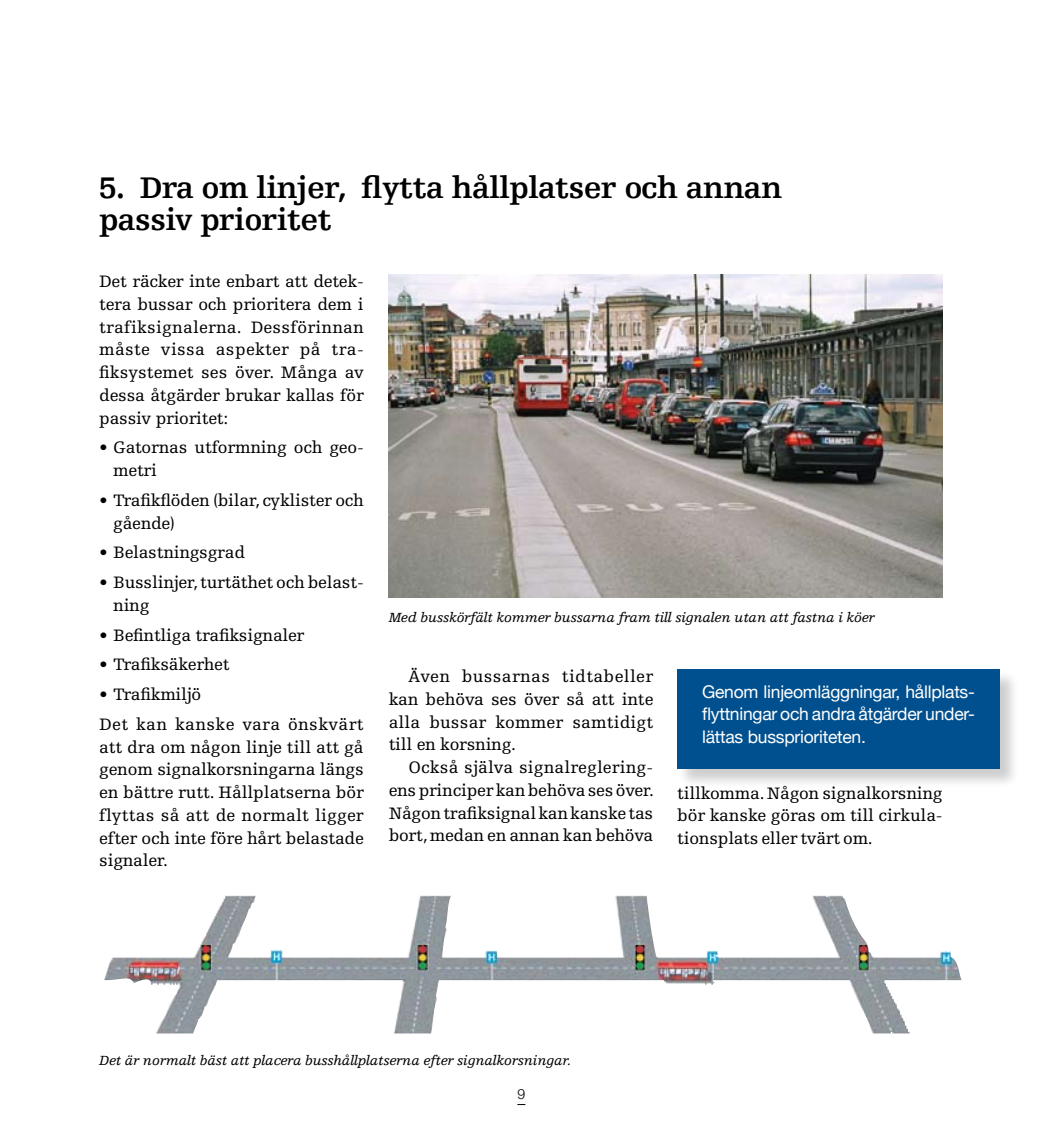
<style>
.page{position:relative;width:1042px;height:1141px;background:#fff}
.page>*{position:absolute;margin:0;border:0;box-sizing:border-box;transform-origin:0 0}
.t1{font:700 31.5px/31.5px "Egyptienne F";letter-spacing:-.015em;color:#000}
.t2{font:17.5px/22.8px "Egyptienne F";letter-spacing:-.015em;color:#000;text-align:justify}
.t3{font:17.5px/22.8px "Helvetica Neue";letter-spacing:-.015em;color:#fff;text-align:justify}
.t4{font:italic 14px "Egyptienne F";letter-spacing:-.015em;color:#000}
.t5{font:300 14px "Helvetica Neue";color:#000}
</style>
<div class="page">
<img style="left:389px;top:274px;width:554px;height:323px">
<div style="left:677px;top:668px;width:344px;height:122px;background:#000;opacity:.2"></div>
<div style="left:677px;top:670px;width:323px;height:99px;background:#00508f"></div>
<img style="left:104px;top:895px;width:857px;height:138px">
<h1 class="t1" style="left:99px;top:173px;width:684px">5. Dra om linjer, flytta hållplatser och annan passiv prioritet</h1>
<p class="t2" style="left:99px;top:270px;width:266px">Det räcker inte enbart att detek&shy;tera bussar och prioritera dem i trafiksignalerna. Dessförinnan måste vissa aspekter på tra&shy;fiksystemet ses över. Många av dessa åtgärder brukar kallas för passiv prioritet:</p>
<p class="t2" style="left:113px;top:437px;width:252px;text-indent:-14px">• Gatornas utformning och geo&shy;metri</p>
<p class="t2" style="left:113px;top:489px;width:252px;text-indent:-14px">• Trafikflöden (bilar, cyklister och gående)</p>
<p class="t2" style="left:99px;top:542px;width:147px">• Belastningsgrad</p>
<p class="t2" style="left:113px;top:571px;width:252px;text-indent:-14px">• Busslinjer, turtäthet och belast&shy;ning</p>
<p class="t2" style="left:99px;top:624px;width:207px">• Befintliga trafiksignaler</p>
<p class="t2" style="left:99px;top:654px;width:132px">• Trafiksäkerhet</p>
<p class="t2" style="left:99px;top:680px;width:266px;line-height:29.8px">• Trafikmiljö<br>Det kan kanske vara önskvärt</p>
<p class="t2" style="left:99px;top:736px;width:266px">att dra om någon linje till att gå genom signalkorsningarna längs en bättre rutt. Hållplatserna bör flyttas så att de normalt ligger efter och inte före hårt belastade signaler.</p>
<p class="t4" style="left:389px;top:610px;width:487px">Med busskörfält kommer bussarna fram till signalen utan att fastna i köer</p>
<p class="t2" style="left:389px;top:665px;width:266px;text-indent:20px">Även bussarnas tidtabeller kan behöva ses över så att inte alla bussar kommer samtidigt till en korsning.</p>
<p class="t2" style="left:389px;top:756px;width:267px;text-indent:20px">Också själva signalreglering&shy;ens principer kan behöva ses över.<br>Någon trafiksignal kan kanske tas bort, medan en annan kan behöva</p>
<p class="t3" style="left:702px;top:680px;width:274px">Genom linjeomläggningar, hållplats&shy;flyttningar och andra åtgärder under&shy;lättas bussprioriteten.</p>
<p class="t2" style="left:677px;top:782px;width:267px">tillkomma. Någon signalkorsning bör kanske göras om till cirkula&shy;tionsplats eller tvärt om.</p>
<p class="t4" style="left:99px;top:1052px;width:473px">Det är normalt bäst att placera busshållplatserna efter signalkorsningar.</p>
<p class="t5" style="left:517px;top:1086px;width:9px">9</p>
</div>
